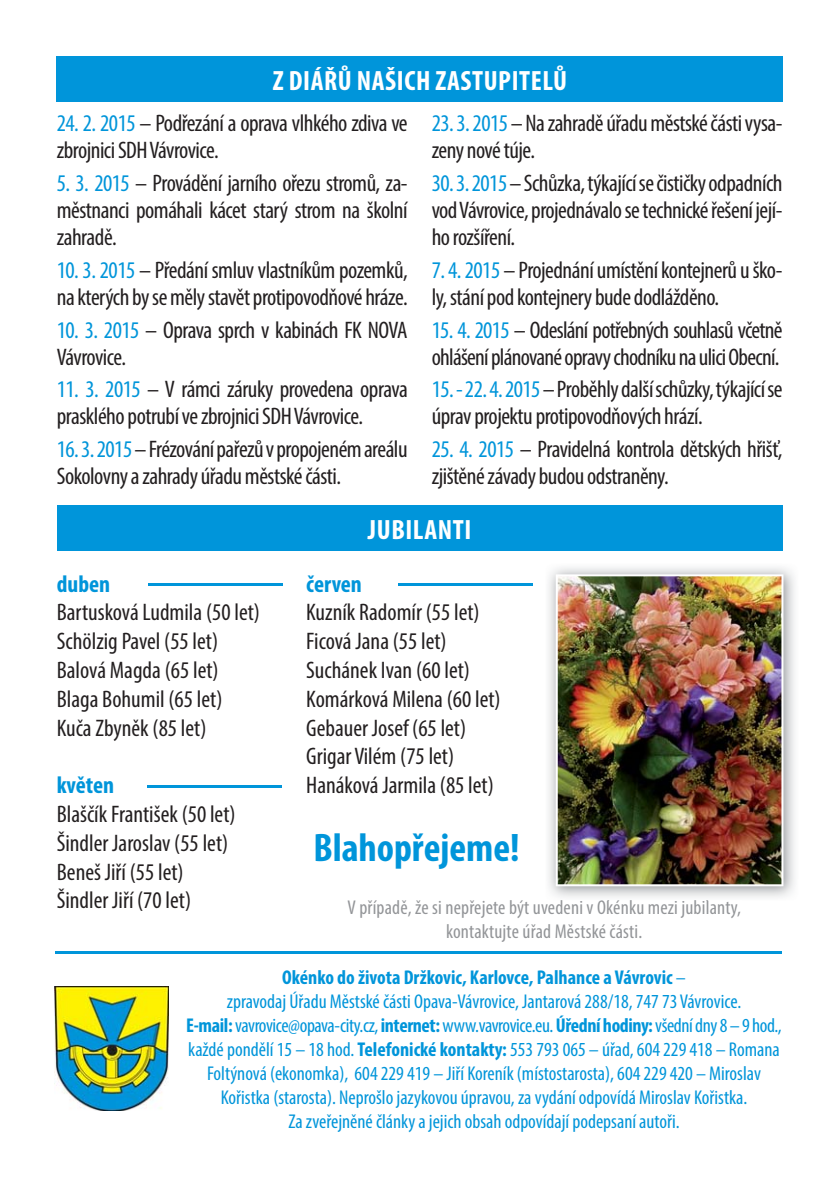
<style>
.page{position:relative;width:840px;height:1191px;background:#fff}
.page>*{position:absolute;margin:0;border:0;box-sizing:border-box;transform-origin:0 0}
.t1{font:700 condensed 40px "Myriad Pro";color:#0095da}
.t2{font:700 condensed 28px "Myriad Pro";letter-spacing:.02em;color:#fff}
.t3{font:condensed 24px/27px "Myriad Pro";letter-spacing:-.02em;color:#231f20}
.t4{font:condensed 24px/28.8px "Myriad Pro";color:#231f20}
.t5{font:700 condensed 24px "Myriad Pro";color:#0095da}
.t6{font:condensed 20px/24px "Myriad Pro";color:#0095da;text-align:center}
.t7{font:condensed 20px/24px "Myriad Pro";letter-spacing:.01em;color:#939598}
.s1{color:#0095da}
.s2{font-weight:700}
</style>
<div class="page">
<div style="left:57px;top:505px;width:725px;height:46px;background:#0095da"></div>
<div style="left:57px;top:57px;width:725px;height:45px;background:#0095da"></div>
<hr style="left:148px;top:584px;width:135px;height:2px;background:#0095da">
<hr style="left:55px;top:951px;width:726px;height:2px;background:#0095da">
<hr style="left:398px;top:584px;width:134px;height:2px;background:#0095da">
<img style="left:548px;top:567px;width:247px;height:331px">
<img style="left:555px;top:574px;width:228px;height:312px">
<hr style="left:147px;top:786px;width:135px;height:2px;background:#0095da">
<img style="left:55px;top:986px;width:114px;height:124px">
<p class="t2" style="left:273px;top:64px;width:295px">Z DIÁŘŮ NAŠICH ZASTUPITELŮ</p>
<p class="t3" style="left:57px;top:112px;width:352px"><span class="s1">24. 2. 2015</span> – Podřezání a oprava vlhkého zdiva ve zbrojnici SDH Vávrovice.</p>
<p class="t3" style="left:57px;top:172px;width:352px;text-align:justify"><span class="s1">5. 3. 2015</span> – Provádění jarního ořezu stromů, za&shy;městnanci pomáhali kácet starý strom na školní zahradě.</p>
<p class="t3" style="left:57px;top:259px;width:352px"><span class="s1">10. 3. 2015</span> – Předání smluv vlastníkům pozemků, na kterých by se měly stavět protipovodňové hráze.</p>
<p class="t3" style="left:57px;top:318px;width:352px"><span class="s1">10. 3. 2015</span> – Oprava sprch v kabinách FK NOVA<br>Vávrovice.</p>
<p class="t3" style="left:57px;top:378px;width:352px"><span class="s1">11. 3. 2015</span> – V rámci záruky provedena oprava prasklého potrubí ve zbrojnici SDH Vávrovice.</p>
<p class="t3" style="left:57px;top:438px;width:352px"><span class="s1">16. 3. 2015</span> – Frézování pařezů v propojeném areálu<br>Sokolovny a zahrady úřadu městské části.</p>
<p class="t3" style="left:431px;top:112px;width:352px"><span class="s1">23. 3. 2015</span> – Na zahradě úřadu městské části vysa&shy;zeny nové túje.</p>
<p class="t3" style="left:431px;top:172px;width:352px;text-align:justify"><span class="s1">30. 3. 2015</span> – Schůzka, týkající se čističky odpadních vod Vávrovice, projednávalo se technické řešení její&shy;ho rozšíření.</p>
<p class="t3" style="left:431px;top:259px;width:352px"><span class="s1">7. 4. 2015</span> – Projednání umístění kontejnerů u ško&shy;ly, stání pod kontejnery bude dodlážděno.</p>
<p class="t3" style="left:431px;top:318px;width:352px"><span class="s1">15. 4. 2015</span> – Odeslání potřebných souhlasů včetně ohlášení plánované opravy chodníku na ulici Obecní.</p>
<p class="t3" style="left:431px;top:378px;width:352px"><span class="s1">15. - 22. 4. 2015</span> – Proběhly další schůzky, týkající se úprav projektu protipovodňových hrází.</p>
<p class="t3" style="left:431px;top:438px;width:352px"><span class="s1">25. 4. 2015</span> – Pravidelná kontrola dětských hřišť, zjištěné závady budou odstraněny.</p>
<p class="t5" style="left:57px;top:569px;width:55px">duben</p>
<p class="t4" style="left:57px;top:600px;width:204px">Bartusková Ludmila (50 let)<br>Schölzig Pavel (55 let)<br>Balová Magda (65 let)<br>Blaga Bohumil (65 let)<br>Kuča Zbyněk (85 let)</p>
<p class="t5" style="left:57px;top:771px;width:59px">květen</p>
<p class="t4" style="left:57px;top:802px;width:180px">Blaščík František (50 let)<br>Šindler Jaroslav (55 let)<br>Beneš Jiří (55 let)<br>Šindler Jiří (70 let)</p>
<p class="t2" style="left:368px;top:512px;width:105px">JUBILANTI</p>
<p class="t5" style="left:306px;top:569px;width:57px">červen</p>
<p class="t4" style="left:306px;top:600px;width:196px">Kuzník Radomír (55 let)<br>Ficová Jana (55 let)<br>Suchánek Ivan (60 let)<br>Komárková Milena (60 let)<br>Gebauer Josef (65 let)<br>Grigar Vilém (75 let)<br>Hanáková Jarmila (85 let)</p>
<h1 class="t1" style="left:313px;top:823px;width:207px">Blahopřejeme!</h1>
<p class="t7" style="left:347px;top:897px;width:290px">V případě, že si nepřejete být uve eni v Oké k</p>
<p class="t7" style="left:555px;top:897px;width:9px">d</p>
<p class="t7" style="left:693px;top:897px;width:17px">bl</p>
<p class="t7" style="left:446px;top:897px;width:296px;text-indent:175px">n u mezi ju i anty, kontaktujte úřad Městské části.</p>
<p class="t6" style="left:186px;top:967px;width:596px"><span class="s2">Okénko do života Držkovic, Karlovce, Palhance a Vávrovic</span> –<br>zpravodaj Úřadu Městské části Opava-Vávrovice, Jantarová 288/18, 747 73 Vávrovice.<br><span class="s2">E-mail:</span> vavrovice@opava-city.cz, <span class="s2">internet:</span> www.vavrovice.eu. <span class="s2">Úřední hodiny:</span> všední dny 8 – 9 hod., každé pondělí 15 – 18 hod. <span class="s2">Telefonické kontakty:</span> 553 793 065 – úřad, 604 229 418 – Romana Foltýnová (ekonomka), 604 229 419 – Jiří Koreník (místostarosta), 604 229 420 – Miroslav Kořistka (starosta). Neprošlo jazykovou úpravou, za vydání odpovídá Miroslav Kořistka.<br>Za zveřejněné články a jejich obsah odpovídají podepsaní autoři.</p>
</div>
